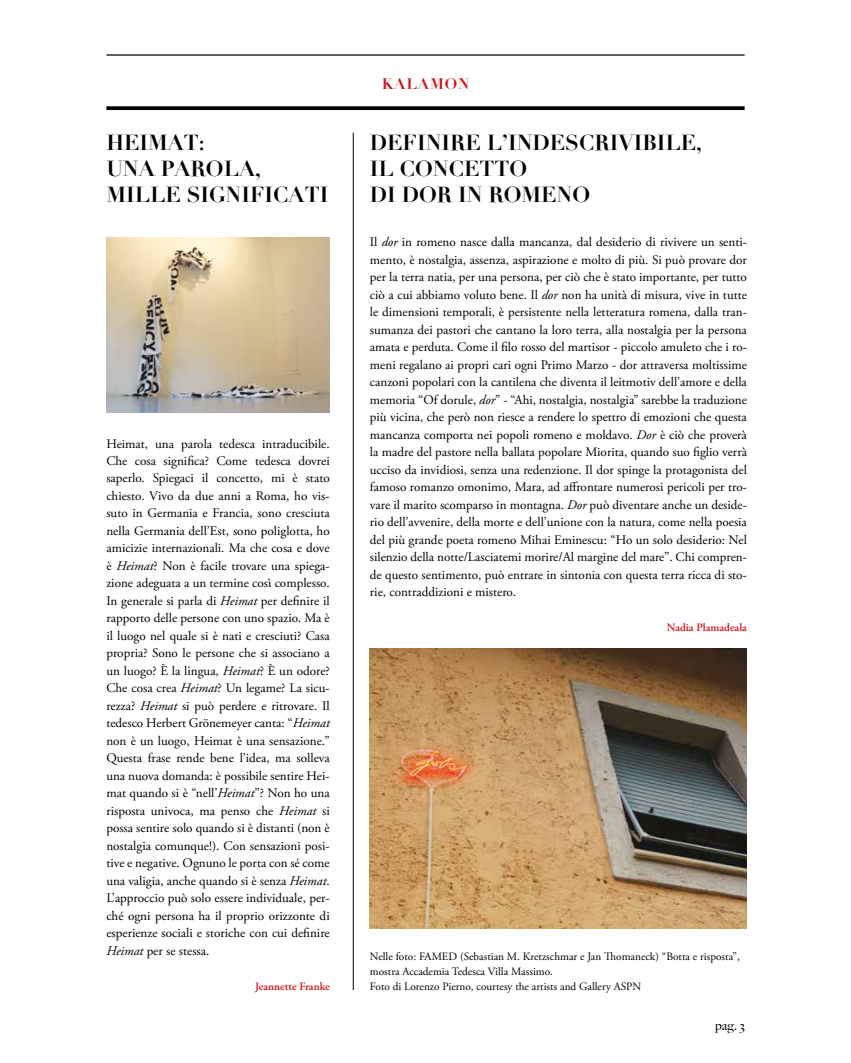
<style>
.page{position:relative;width:851px;height:1063px;background:#fff}
.page>*{position:absolute;margin:0;border:0;box-sizing:border-box;transform-origin:0 0}
.t1{font:700 21.25px/26.2px "Didot";color:#000}
.t2{font:700 15px "Didot";letter-spacing:.05em;color:#cd171a}
.t3{font:13.12px/17.5px "Adobe Garamond Pro";color:#000;text-align:justify}
.t4{font:500 12.5px "Big Caslon";color:#000}
.t5{font:11.25px/15px "Adobe Garamond Pro";color:#000}
.t6{font:600 11.25px "Adobe Garamond Pro";color:#cd171a}
.s1{font-style:italic}
</style>
<div class="page">
<hr style="left:106px;top:54px;width:638px;height:2px;background:#000">
<svg style="left:106px;top:106px;width:638px;height:4px;background:#121212"></svg>
<hr style="left:353px;top:133px;width:1px;height:857px;background:#000">
<img style="left:370px;top:649px;width:376px;height:280px">
<img style="left:106px;top:238px;width:224px;height:175px">
<h1 class="t1" style="left:106px;top:130px;width:223px">HEIMAT:<br>UNA PAROLA,<br>MILLE SIGNIFICATI</h1>
<p class="t3" style="left:106px;top:435px;width:225px">Heimat, una parola tedesca intraducibile.<br>Che cosa significa? Come tedesca dovrei saperlo. Spiegaci il concetto, mi è stato chiesto. Vivo da due anni a Roma, ho vis&shy;suto in Germania e Francia, sono cresciuta nella Germania dell’Est, sono poliglotta, ho amicizie internazionali. Ma che cosa e dove è <span class="s1">Heimat</span>? Non è facile trovare una spiega&shy;zione adeguata a un termine così complesso.<br>In generale si parla di <span class="s1">Heimat</span> per definire il rapporto delle persone con uno spazio. Ma è il luogo nel quale si è nati e cresciuti? Casa propria? Sono le persone che si associano a un luogo? È la lingua, <span class="s1">Heimat</span>? È un odore?<br>Che cosa crea <span class="s1">Heimat</span>? Un legame? La sicu&shy;rezza? <span class="s1">Heimat</span> si può perdere e ritrovare. Il tedesco Herbert Grönemeyer canta: “<span class="s1">Heimat </span>non è un luogo, Heimat è una sensazione.” Questa frase rende bene l’idea, ma solleva una nuova domanda: è possibile sentire Hei&shy;mat quando si è “nell’<span class="s1">Heimat</span>”? Non ho una risposta univoca, ma penso che <span class="s1">Heimat</span> si possa sentire solo quando si è distanti (non è nostalgia comunque!). Con sensazioni posi&shy;tive e negative. Ognuno le porta con sé come una valigia, anche quando si è senza <span class="s1">Heimat</span>.<br>L’approccio può solo essere individuale, per&shy;ché ogni persona ha il proprio orizzonte di esperienze sociali e storiche con cui definire <span class="s1">Heimat</span> per se stessa.</p>
<p class="t6" style="left:255px;top:980px;width:76px">Jeannette Franke</p>
<p class="t2" style="left:382px;top:74px;width:89px">KALAMON</p>
<h1 class="t1" style="left:370px;top:130px;width:334px">DEFINIRE L’INDESCRIVIBILE,<br>IL CONCETTO<br>DI DOR IN ROMENO</h1>
<p class="t3" style="left:370px;top:234px;width:378px">Il <span class="s1">dor</span> in romeno nasce dalla mancanza, dal desiderio di rivivere un senti&shy;mento, è nostalgia, assenza, aspirazione e molto di più. Si può provare dor per la terra natia, per una persona, per ciò che è stato importante, per tutto ciò a cui abbiamo voluto bene. Il <span class="s1">dor</span> non ha unità di misura, vive in tutte le dimensioni temporali, è persistente nella letteratura romena, dalla tran&shy;sumanza dei pastori che cantano la loro terra, alla nostalgia per la persona amata e perduta. Come il filo rosso del martisor - piccolo amuleto che i ro&shy;meni regalano ai propri cari ogni Primo Marzo - dor attraversa moltissime canzoni popolari con la cantilena che diventa il leitmotiv dell’amore e della memoria “Of dorule, <span class="s1">dor</span>” - “Ahi, nostalgia, nostalgia” sarebbe la traduzione più vicina, che però non riesce a rendere lo spettro di emozioni che questa mancanza comporta nei popoli romeno e moldavo. <span class="s1">Dor</span> è ciò che proverà la madre del pastore nella ballata popolare Miorita, quando suo figlio verrà ucciso da invidiosi, senza una redenzione. Il dor spinge la protagonista del famoso romanzo omonimo, Mara, ad affrontare numerosi pericoli per tro&shy;vare il marito scomparso in montagna. <span class="s1">Dor</span> può diventare anche un deside&shy;rio dell’avvenire, della morte e dell’unione con la natura, come nella poesia del più grande poeta romeno Mihai Eminescu: “Ho un solo desiderio: Nel silenzio della notte/Lasciatemi morire/Al margine del mare”. Chi compren&shy;de questo sentimento, può entrare in sintonia con questa terra ricca di sto&shy;rie, contraddizioni e mistero.</p>
<p class="t6" style="left:666px;top:621px;width:82px">Nadia Plamadeala</p>
<p class="t5" style="left:370px;top:949px;width:371px">Nelle foto: FAMED (Sebastian M. Kretzschmar e Jan Thomaneck) “Botta e risposta”, mostra Accademia Tedesca Villa Massimo.<br>Foto di Lorenzo Pierno, courtesy the artists and Gallery ASPN</p>
<p class="t4" style="left:715px;top:1016px;width:31px">pag. 3</p>
</div>
